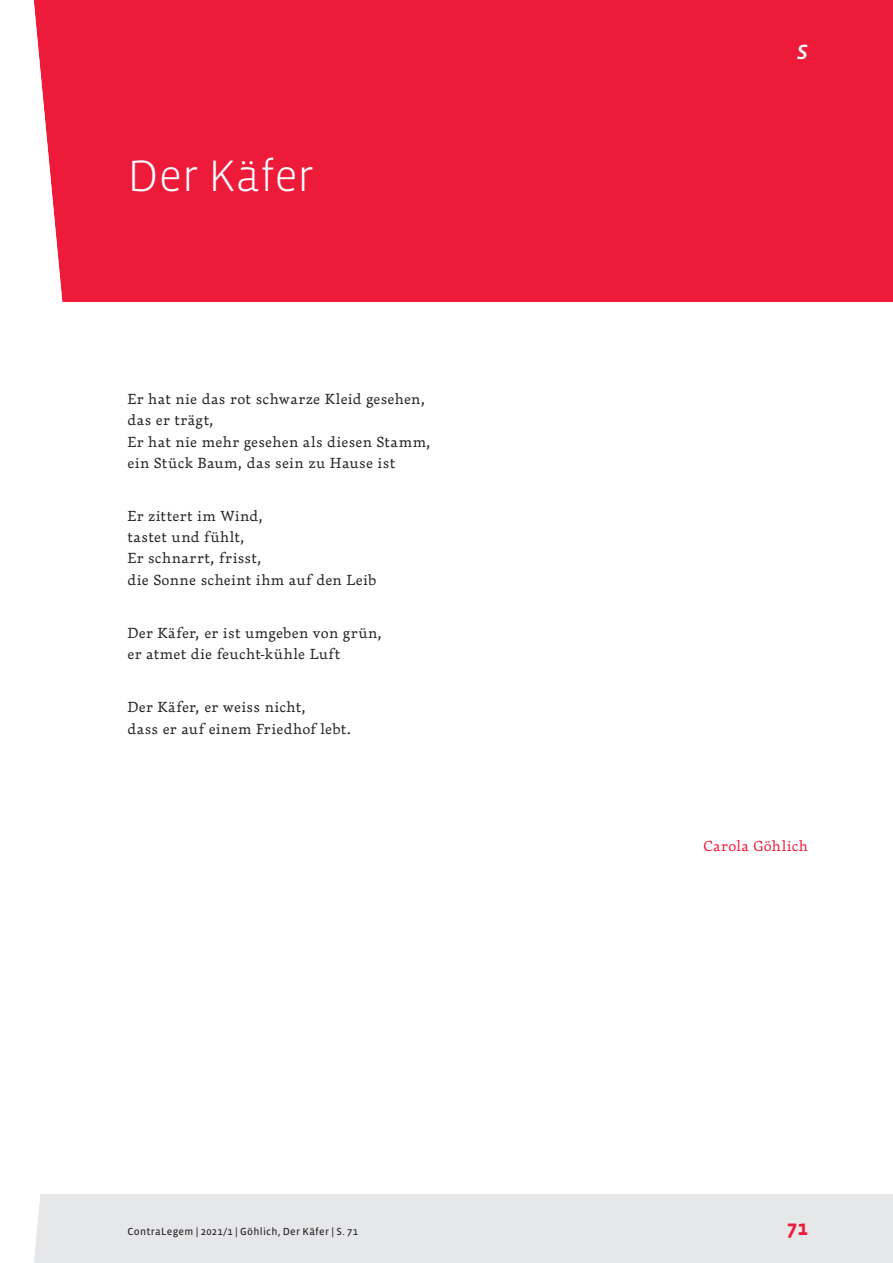
<style>
.page{position:relative;width:893px;height:1263px;background:#fff}
.page>*{position:absolute;margin:0;border:0;box-sizing:border-box;transform-origin:0 0}
.Titel_S{font:300 45px "Vista Sans OT";letter-spacing:-.005em;color:#fff}
.Fusszeile{font:700 21px "Vista Sans OT";color:#ed1a3a}
.t1{font:italic 500 21px "Vista Sans OT";color:#fff}
.GT{font:300 14.25px "Dederon LOT";letter-spacing:.02em;color:#231f20}
.Autoren_S{font:300 14.25px "Dederon LOT";letter-spacing:.03em;color:#ed1a3a}
.Fusszeile-2{font:10.5px "Vista Sans OT";letter-spacing:.03em;color:#231f20}
</style>
<div class="page">
<div style="left:1px;top:1195px;width:892px;height:68px;background:#e6e7e9"></div>
<div style="left:0;top:0;width:893px;height:106px;background:#ed1a3a"></div>
<div style="left:4px;top:35px;width:889px;height:267px;background:#ed1a3a"></div>
<svg style="left:0;top:0;width:94px;height:1263px"></svg>
<p class="Titel_S" style="left:128px;top:153px;width:188px">Der Käfer</p>
<p class="GT" style="left:128px;top:390px;width:299px">Er hat nie das rot schwarze Kleid gesehen,</p>
<p class="GT" style="left:128px;top:411px;width:88px">das er trägt,</p>
<p class="GT" style="left:128px;top:433px;width:305px">Er hat nie mehr gesehen als diesen Stamm,</p>
<p class="GT" style="left:128px;top:454px;width:269px">ein Stück Baum, das sein zu Hause ist</p>
<p class="GT" style="left:128px;top:507px;width:137px">Er zittert im Wind,</p>
<p class="GT" style="left:128px;top:528px;width:119px">tastet und fühlt,</p>
<p class="GT" style="left:128px;top:550px;width:136px">Er schnarrt, frisst,</p>
<p class="GT" style="left:128px;top:571px;width:250px">die Sonne scheint ihm auf den Leib</p>
<p class="GT" style="left:128px;top:624px;width:256px">Der Käfer, er ist umgeben von grün,</p>
<p class="GT" style="left:128px;top:645px;width:214px">er atmet die feucht-kühle Luft</p>
<p class="GT" style="left:128px;top:698px;width:180px">Der Käfer, er weiss nicht,</p>
<p class="GT" style="left:128px;top:720px;width:225px">dass er auf einem Friedhof lebt.</p>
<h2 class="t1" style="left:797px;top:41px;width:13px">S</h2>
<p class="Autoren_S" style="left:703px;top:837px;width:106px">Carola Göhlich</p>
<p class="Fusszeile-2" style="left:128px;top:1226px;width:232px">ContraLegem | 2021/1 | Göhlich, Der Käfer | S. 71</p>
<p class="Fusszeile" style="left:787px;top:1217px;width:23px">71</p>
</div>
